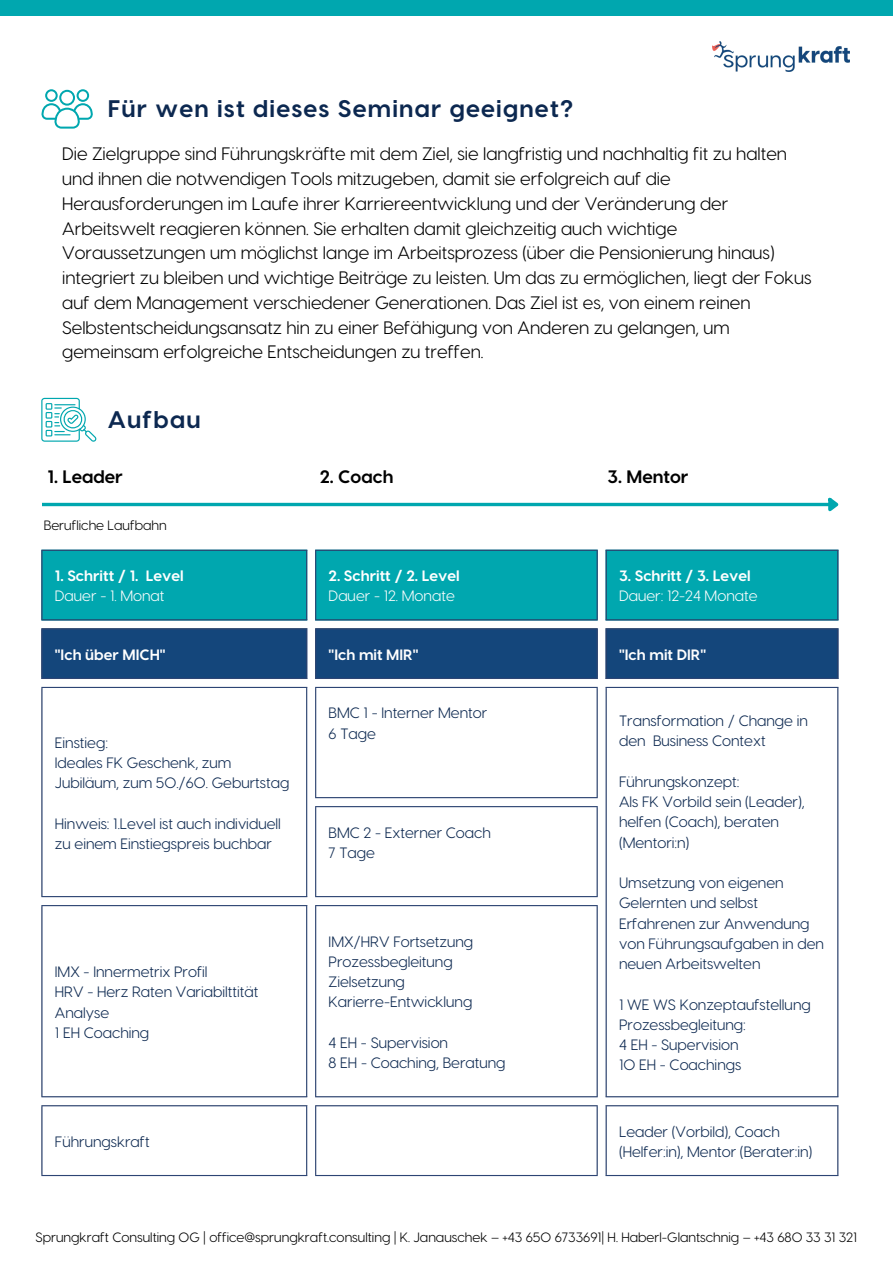
<style>
.page{position:relative;width:893px;height:1264px;background:#fff}
.page>*{position:absolute;margin:0;border:0;box-sizing:border-box;transform-origin:0 0}
.t1{font:700 24px "Visby CF";letter-spacing:.05em;color:#0c2850}
.t2{font:18px/24.8px "Visby CF";color:#000}
.t3{font:700 18px "Visby CF";color:#000}
.t4{font:15px/20.2px "Visby CF";color:#0c2850}
.t5{font:700 15px "Visby CF";color:#fff}
.t6{font:15px "Visby CF";color:#fff}
.t7{font:13.5px "Visby CF";color:#000}
</style>
<div class="page">
<div style="left:0;top:0;width:892px;height:16px;background:#00a7af"></div>
<img style="left:712px;top:41px;width:137px;height:31px">
<div style="left:43px;top:549px;width:794px;height:71px;background:#00a7af"></div>
<div style="left:43px;top:628px;width:794px;height:51px;background:#14467b"></div>
<svg style="left:41px;top:687px;width:797px;height:489px"></svg>
<hr style="left:41px;top:551px;width:2px;height:68px;background:#2d4574">
<hr style="left:306px;top:551px;width:1px;height:68px;background:#2d4574">
<hr style="left:41px;top:549px;width:266px;height:2px;background:#2d4574">
<hr style="left:41px;top:619px;width:266px;height:1px;background:#2d4574">
<hr style="left:315px;top:551px;width:1px;height:68px;background:#2d4574">
<hr style="left:596px;top:551px;width:1px;height:68px;background:#2d4574">
<hr style="left:315px;top:549px;width:282px;height:2px;background:#2d4574">
<hr style="left:315px;top:619px;width:282px;height:1px;background:#2d4574">
<hr style="left:605px;top:551px;width:1px;height:68px;background:#2d4574">
<hr style="left:837px;top:551px;width:1px;height:68px;background:#2d4574">
<hr style="left:605px;top:549px;width:233px;height:2px;background:#2d4574">
<hr style="left:605px;top:619px;width:233px;height:1px;background:#2d4574">
<hr style="left:41px;top:629px;width:2px;height:49px;background:#2d4574">
<hr style="left:306px;top:629px;width:1px;height:49px;background:#2d4574">
<hr style="left:41px;top:628px;width:266px;height:1px;background:#2d4574">
<hr style="left:41px;top:678px;width:266px;height:1px;background:#2d4574">
<hr style="left:315px;top:629px;width:1px;height:49px;background:#2d4574">
<hr style="left:596px;top:629px;width:1px;height:49px;background:#2d4574">
<hr style="left:315px;top:628px;width:282px;height:1px;background:#2d4574">
<hr style="left:315px;top:678px;width:282px;height:1px;background:#2d4574">
<hr style="left:605px;top:629px;width:1px;height:49px;background:#2d4574">
<hr style="left:837px;top:629px;width:1px;height:49px;background:#2d4574">
<hr style="left:605px;top:628px;width:233px;height:1px;background:#2d4574">
<hr style="left:605px;top:678px;width:233px;height:1px;background:#2d4574">
<hr style="left:41px;top:688px;width:2px;height:208px;background:#2d4574">
<hr style="left:306px;top:688px;width:1px;height:208px;background:#2d4574">
<hr style="left:41px;top:687px;width:266px;height:1px;background:#2d4574">
<hr style="left:41px;top:896px;width:266px;height:1px;background:#2d4574">
<hr style="left:315px;top:688px;width:1px;height:109px;background:#2d4574">
<hr style="left:596px;top:688px;width:1px;height:109px;background:#2d4574">
<hr style="left:315px;top:687px;width:282px;height:1px;background:#2d4574">
<hr style="left:315px;top:797px;width:282px;height:1px;background:#2d4574">
<hr style="left:605px;top:688px;width:1px;height:408px;background:#2d4574">
<hr style="left:837px;top:688px;width:1px;height:408px;background:#2d4574">
<hr style="left:605px;top:687px;width:233px;height:1px;background:#2d4574">
<hr style="left:605px;top:1096px;width:233px;height:1px;background:#2d4574">
<hr style="left:315px;top:807px;width:1px;height:89px;background:#2d4574">
<hr style="left:596px;top:807px;width:1px;height:89px;background:#2d4574">
<hr style="left:315px;top:806px;width:282px;height:1px;background:#2d4574">
<hr style="left:315px;top:896px;width:282px;height:1px;background:#2d4574">
<hr style="left:41px;top:906px;width:2px;height:190px;background:#2d4574">
<hr style="left:306px;top:906px;width:1px;height:190px;background:#2d4574">
<hr style="left:41px;top:905px;width:266px;height:1px;background:#2d4574">
<hr style="left:41px;top:1096px;width:266px;height:1px;background:#2d4574">
<hr style="left:315px;top:906px;width:1px;height:190px;background:#2d4574">
<hr style="left:596px;top:906px;width:1px;height:190px;background:#2d4574">
<hr style="left:315px;top:905px;width:282px;height:1px;background:#2d4574">
<hr style="left:315px;top:1096px;width:282px;height:1px;background:#2d4574">
<hr style="left:41px;top:1106px;width:2px;height:68px;background:#2d4574">
<hr style="left:306px;top:1106px;width:1px;height:68px;background:#2d4574">
<hr style="left:41px;top:1105px;width:266px;height:1px;background:#2d4574">
<hr style="left:41px;top:1174px;width:266px;height:2px;background:#2d4574">
<hr style="left:315px;top:1106px;width:1px;height:68px;background:#2d4574">
<hr style="left:596px;top:1106px;width:1px;height:68px;background:#2d4574">
<hr style="left:315px;top:1105px;width:282px;height:1px;background:#2d4574">
<hr style="left:315px;top:1174px;width:282px;height:2px;background:#2d4574">
<hr style="left:605px;top:1106px;width:1px;height:68px;background:#2d4574">
<hr style="left:837px;top:1106px;width:1px;height:68px;background:#2d4574">
<hr style="left:605px;top:1105px;width:233px;height:1px;background:#2d4574">
<hr style="left:605px;top:1174px;width:233px;height:2px;background:#2d4574">
<svg style="left:41px;top:398px;width:55px;height:43px"></svg>
<svg style="left:41px;top:89px;width:52px;height:40px"></svg>
<hr style="left:42px;top:503px;width:787px;height:3px;background:#00a7af">
<svg style="left:825px;top:497px;width:14px;height:15px"></svg>
<p class="t1" style="left:108px;top:93px;width:467px">Für wen ist dieses Seminar geeignet?</p>
<p class="t2" style="left:62px;top:141px;width:751px">Die Zielgruppe sind Führungskräfte mit dem Ziel, sie langfristig und nachhaltig fit zu halten und ihnen die notwendigen Tools mitzugeben, damit sie erfolgreich auf die Herausforderungen im Laufe ihrer Karriereentwicklung und der Veränderung der Arbeitswelt reagieren können. Sie erhalten damit gleichzeitig auch wichtige Voraussetzungen um möglichst lange im Arbeitsprozess (über die Pensionierung hinaus) integriert zu bleiben und wichtige Beiträge zu leisten. Um das zu ermöglichen, liegt der Fokus auf dem Management verschiedener Generationen. Das Ziel ist es, von einem reinen Selbstentscheidungsansatz hin zu einer Befähigung von Anderen zu gelangen, um gemeinsam erfolgreiche Entscheidungen zu treffen.</p>
<p class="t1" style="left:108px;top:404px;width:95px">Aufbau</p>
<p class="t3" style="left:48px;top:465px;width:77px">1. Leader</p>
<p class="t3" style="left:320px;top:465px;width:75px">2. Coach</p>
<p class="t3" style="left:607px;top:465px;width:83px">3. Mentor</p>
<p class="t7" style="left:44px;top:516px;width:125px">Berufliche Laufbahn</p>
<p class="t5" style="left:55px;top:566px;width:130px">1. Schritt / 1. Level</p>
<p class="t6" style="left:55px;top:586px;width:111px">Dauer - 1. Monat</p>
<p class="t5" style="left:328px;top:566px;width:132px">2. Schritt / 2. Level</p>
<p class="t6" style="left:328px;top:586px;width:128px">Dauer - 12. Monate</p>
<p class="t5" style="left:619px;top:566px;width:133px">3. Schritt / 3. Level</p>
<p class="t6" style="left:619px;top:586px;width:140px">Dauer: 12-24 Monate</p>
<p class="t5" style="left:55px;top:644px;width:112px">"Ich über MICH"</p>
<p class="t5" style="left:328px;top:644px;width:91px">"Ich mit MIR"</p>
<p class="t5" style="left:619px;top:644px;width:88px">"Ich mit DIR"</p>
<p class="t4" style="left:55px;top:731px;width:55px">Einstieg:</p>
<p class="t4" style="left:55px;top:751px;width:236px">Ideales FK Geschenk, zum<br>Jubiläum, zum 50./60. Geburtstag</p>
<p class="t4" style="left:55px;top:812px;width:227px">Hinweis: 1.Level ist auch individuell zu einem Einstiegspreis buchbar</p>
<p class="t4" style="left:55px;top:960px;width:154px">IMX - Innermetrix Profil</p>
<p class="t4" style="left:55px;top:981px;width:205px">HRV - Herz Raten Variabilttität<br>Analyse</p>
<p class="t4" style="left:55px;top:1021px;width:96px">1 EH Coaching</p>
<p class="t4" style="left:328px;top:702px;width:160px">BMC 1 - Interner Mentor</p>
<p class="t4" style="left:328px;top:722px;width:49px">6 Tage</p>
<p class="t4" style="left:328px;top:821px;width:164px">BMC 2 - Externer Coach</p>
<p class="t4" style="left:328px;top:841px;width:48px">7 Tage</p>
<p class="t4" style="left:328px;top:930px;width:146px">IMX/HRV Fortsetzung</p>
<p class="t4" style="left:328px;top:950px;width:125px">Prozessbegleitung</p>
<p class="t4" style="left:328px;top:970px;width:78px">Zielsetzung</p>
<p class="t4" style="left:328px;top:991px;width:145px">Karierre-Entwicklung</p>
<p class="t4" style="left:328px;top:1031px;width:121px">4 EH - Supervision</p>
<p class="t4" style="left:328px;top:1051px;width:178px">8 EH - Coaching, Beratung</p>
<p class="t4" style="left:619px;top:710px;width:190px">Transformation / Change in den Business Context</p>
<p class="t4" style="left:619px;top:770px;width:122px">Führungskonzept:</p>
<p class="t4" style="left:619px;top:791px;width:187px">Als FK Vorbild sein (Leader), helfen (Coach), beraten (Mentori:n)</p>
<p class="t4" style="left:619px;top:871px;width:206px">Umsetzung von eigenen<br>Gelernten und selbst<br>Erfahrenen zur Anwendung von Führungsaufgaben in den neuen Arbeitswelten</p>
<p class="t4" style="left:619px;top:993px;width:193px">1 WE WS Konzeptaufstellung<br>Prozessbegleitung:</p>
<p class="t4" style="left:619px;top:1033px;width:121px">4 EH - Supervision</p>
<p class="t4" style="left:619px;top:1054px;width:124px">10 EH - Coachings</p>
<p class="t4" style="left:55px;top:1130px;width:96px">Führungskraft</p>
<p class="t4" style="left:619px;top:1120px;width:195px">Leader (Vorbild), Coach (Helfer:in), Mentor (Berater:in)</p>
<p class="t7" style="left:35px;top:1228px;width:823px">Sprungkraft Consulting OG | office@sprungkraft.consulting | K. Janauschek – +43 650 6733691| H. Haberl-Glantschnig – +43 680 33 31 321</p>
</div>
